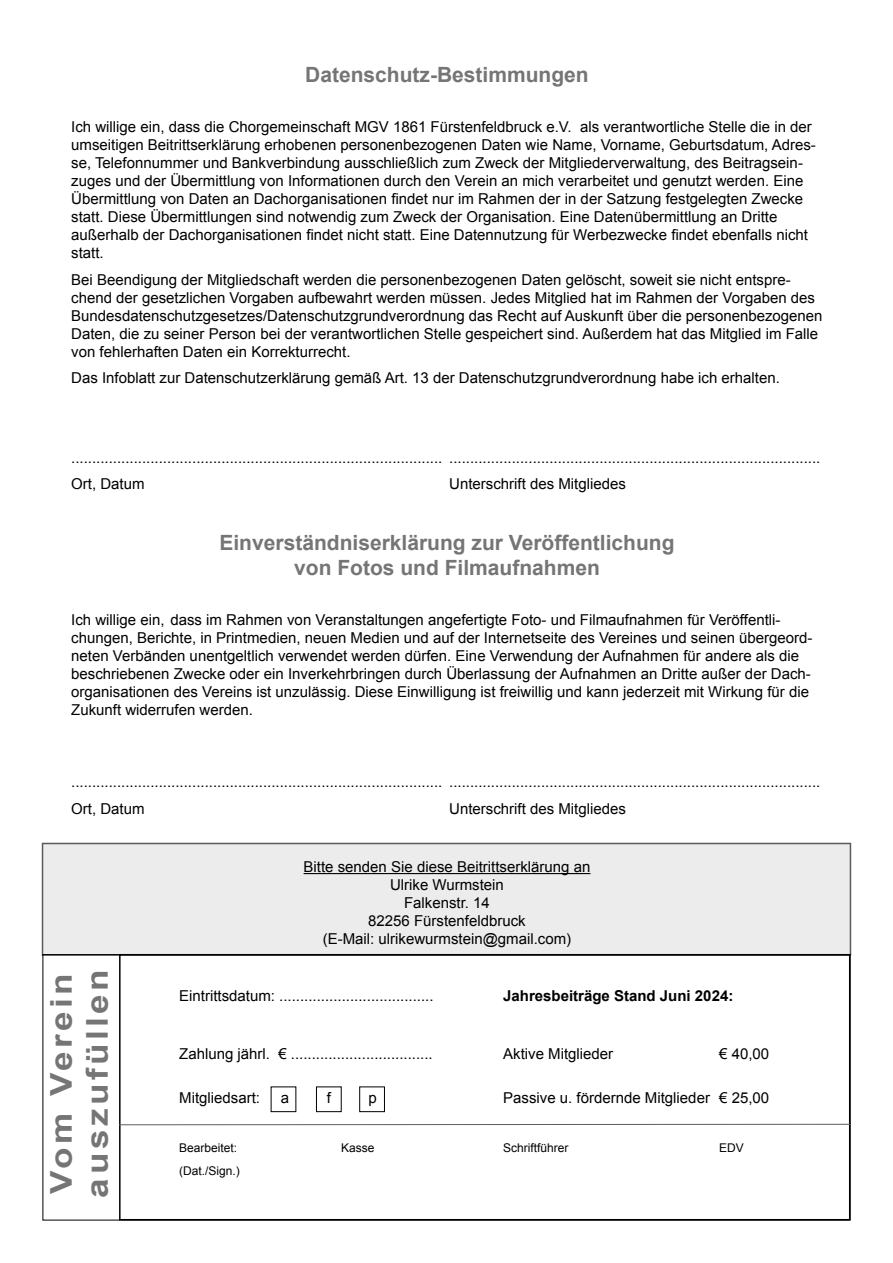
<style>
.page{position:relative;width:893px;height:1263px;background:#fff}
.page>*{position:absolute;margin:0;border:0;box-sizing:border-box;transform-origin:0 0}
.t1{font:700 30px/36px "Arial";letter-spacing:.1em;color:#757574;scale:1.17 1}
.t2{font:700 21px/25.2px "Arial";color:#757574;text-align:center}
.t3{font:15px/18px "Arial";color:#000}
.t4{font:700 15px "Arial";color:#000}
.t5{font:12px "Arial";color:#000}
</style>
<div class="page">
<div style="left:42px;top:843px;width:809px;height:113px;background:#ececec;border:2px solid #5b5b5a"></div>
<hr style="left:304px;top:873px;width:286px;height:1px;background:#000">
<div style="left:119px;top:954px;width:731px;height:266px;border:2px solid #000"></div>
<div style="left:316px;top:1086px;width:26px;height:26px;border:1px solid #000"></div>
<div style="left:359px;top:1086px;width:26px;height:26px;border:1px solid #000"></div>
<svg style="left:119px;top:1123px;width:732px;height:2px"></svg>
<h2 class="t2" style="left:305px;top:63px;width:285px">Datenschutz-Bestimmungen</h2>
<p class="t3" style="left:71px;top:118px;width:746px">Ich willige ein, dass die Chorgemeinschaft MGV 1861 Fürstenfeldbruck e.V. als verantwortliche Stelle die in der umseitigen Beitrittserklärung erhobenen personenbezogenen Daten wie Name, Vorname, Geburtsdatum, Adres&shy;se, Telefonnummer und Bankverbindung ausschließlich zum Zweck der Mitgliederverwaltung, des Beitragsein&shy;zuges und der Übermittlung von Informationen durch den Verein an mich verarbeitet und genutzt werden. Eine Übermittlung von Daten an Dachorganisationen findet nur im Rahmen der in der Satzung festgelegten Zwecke statt. Diese Übermittlungen sind notwendig zum Zweck der Organisation. Eine Datenübermittlung an Dritte außerhalb der Dachorganisationen findet nicht statt. Eine Datennutzung für Werbezwecke findet ebenfalls nicht statt.</p>
<p class="t3" style="left:71px;top:271px;width:753px">Bei Beendigung der Mitgliedschaft werden die personenbezogenen Daten gelöscht, soweit sie nicht entspre&shy;chend der gesetzlichen Vorgaben aufbewahrt werden müssen. Jedes Mitglied hat im Rahmen der Vorgaben des Bundesdatenschutzgesetzes/Datenschutzgrundverordnung das Recht auf Auskunft über die personenbezogenen Daten, die zu seiner Person bei der verantwortlichen Stelle gespeichert sind. Außerdem hat das Mitglied im Falle von fehlerhaften Daten ein Korrekturrecht.</p>
<p class="t3" style="left:71px;top:369px;width:710px">Das Infoblatt zur Datenschutzerklärung gemäß Art. 13 der Datenschutzgrundverordnung habe ich erhalten.</p>
<p class="t3" style="left:71px;top:444px;width:751px;line-height:26.5px">......................................................................................... .........................................................................................<br>Ort, Datum</p>
<p class="t3" style="left:449px;top:475px;width:178px">Unterschrift des Mitgliedes</p>
<h2 class="t2" style="left:219px;top:530px;width:457px">Einverständniserklärung zur Veröffentlichung von Fotos und Filmaufnahmen</h2>
<p class="t3" style="left:71px;top:611px;width:743px">Ich willige ein, dass im Rahmen von Veranstaltungen angefertigte Foto- und Filmaufnahmen für Veröffentli&shy;chungen, Berichte, in Printmedien, neuen Medien und auf der Internetseite des Vereines und seinen übergeord&shy;neten Verbänden unentgeltlich verwendet werden dürfen. Eine Verwendung der Aufnahmen für andere als die beschriebenen Zwecke oder ein Inverkehrbringen durch Überlassung der Aufnahmen an Dritte außer der Dach&shy;organisationen des Vereins ist unzulässig. Diese Einwilligung ist freiwillig und kann jederzeit mit Wirkung für die Zukunft widerrufen werden.</p>
<p class="t3" style="left:71px;top:769px;width:751px;line-height:26.5px">......................................................................................... .........................................................................................<br>Ort, Datum</p>
<p class="t3" style="left:449px;top:800px;width:178px">Unterschrift des Mitgliedes</p>
<h1 class="t1" style="left:44px;top:1197px;width:197px;rotate:-90deg">Vom Verein auszufüllen</h1>
<p class="t3" style="left:304px;top:858px;width:288px;text-align:center">Bitte senden Sie diese Beitrittserklärung an<br>Ulrike Wurmstein<br>Falkenstr. 14<br>82256 Fürstenfeldbruck<br>(E-Mail: ulrikewurmstein@gmail.com)</p>
<p class="t3" style="left:179px;top:987px;width:256px">Eintrittsdatum: .....................................</p>
<p class="t4" style="left:503px;top:986px;width:232px">Jahresbeiträge Stand Juni 2024:</p>
<p class="t3" style="left:179px;top:1044px;width:255px">Zahlung jährl. € ..................................</p>
<p class="t3" style="left:503px;top:1044px;width:112px">Aktive Mitglieder</p>
<p class="t3" style="left:719px;top:1044px;width:52px">€ 40,00</p>
<p class="t3" style="left:179px;top:1089px;width:82px">Mitgliedsart:</p>
<p class="t3" style="left:281px;top:1089px;width:10px">a</p>
<p class="t3" style="left:327px;top:1089px;width:6px">f</p>
<p class="t3" style="left:368px;top:1089px;width:10px">p</p>
<p class="t3" style="left:503px;top:1089px;width:268px">Passive u. fördernde Mitglieder € 25,00</p>
<p class="t5" style="left:179px;top:1140px;width:60px">Bearbeitet:</p>
<p class="t5" style="left:341px;top:1140px;width:35px">Kasse</p>
<p class="t5" style="left:503px;top:1140px;width:67px">Schriftführer</p>
<p class="t5" style="left:719px;top:1140px;width:26px">EDV</p>
<p class="t5" style="left:179px;top:1163px;width:62px">(Dat./Sign.)</p>
</div>
